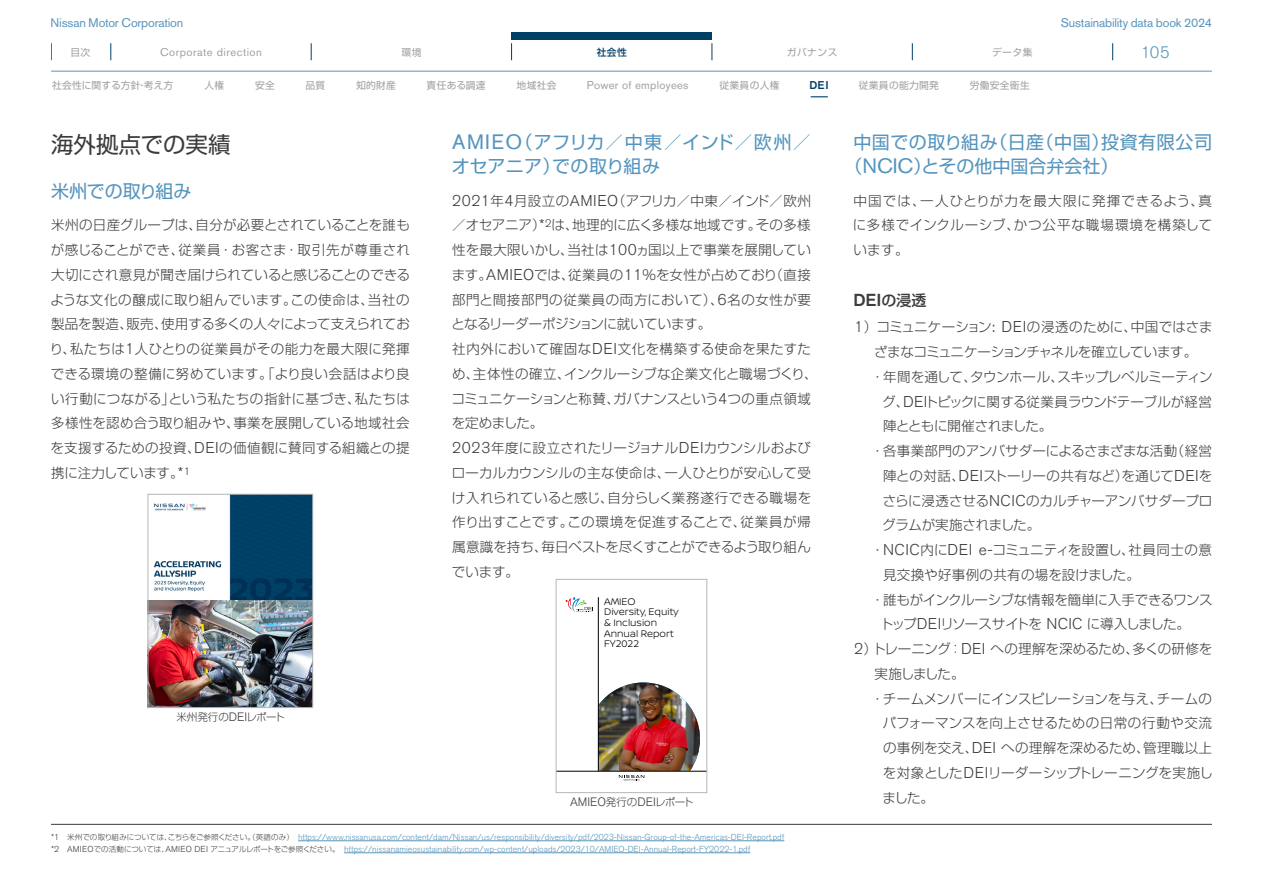
<style>
.page{position:relative;width:1263px;height:893px;background:#fff}
.page>*{position:absolute;margin:0;border:0;box-sizing:border-box;transform-origin:0 0}
.t1{font:22.5px "Shin Go Pro";color:#3c3c3c}
.t2{font:18px/24px "Shin Go Pro";color:#5494bd}
.t3{font:18px/24px "Shin Go Pro";letter-spacing:.02em;color:#5494bd}
.t4{font:500 17.25px "Nissan Pro";color:#3c3c3c}
.t5{font:300 16.5px "Nissan Pro";color:#5394bd}
.t6{font:300 13.5px/24.8px "Shin Go Pro";letter-spacing:.005em;color:#3c3c3c;text-align:justify}
.t7{font:300 13.5px "Shin Go Pro";letter-spacing:-.02em;color:#3c3c3c}
.t8{font:300 13.5px "Shin Go Pro";letter-spacing:-.03em;color:#3c3c3c}
.t9{font:300 13.5px "Shin Go Pro";letter-spacing:.025em;color:#3c3c3c}
.t10{font:300 13.5px "Shin Go Pro";letter-spacing:-.015em;color:#3c3c3c}
.t11{font:300 13.5px "Shin Go Pro";letter-spacing:-.065em;color:#3c3c3c}
.t12{font:300 13.5px "Shin Go Pro";letter-spacing:-.035em;color:#3c3c3c}
.t13{font:12.45px "Nissan Pro";letter-spacing:-.015em;color:#5795bb}
.t14{font:300 12.15px "Nissan Pro";color:#3c3c3c}
.t15{font:11.25px "Nissan Pro";letter-spacing:.045em;color:#9fa0a0}
.t16{font:11.25px "Nissan Pro";letter-spacing:.025em;color:#9fa0a0}
.t17{font:500 11.25px "Nissan Pro";color:#003f66}
.t18{font:300 10.5px "Shin Go Pro";color:#3c3c3c}
.t19{font:300 10.2px/10.6px "Nissan Brand";color:#000}
.t20{font:9.75px "Shin Go Pro";letter-spacing:.03em;color:#9fa0a0}
.t21{font:9.75px "Shin Go Pro";letter-spacing:.005em;color:#9fa0a0}
.t22{font:500 9.75px "Shin Go Pro";color:#003f66}
.t23{font:300 8.7px/12px "Nissan Pro";color:#5795bb}
.s1{font-family:"Nissan Pro";font-size:15.45px}
.s2{font-family:"Nissan Pro";font-size:12.15px}
.s3{font-family:"Nissan Pro";font-size:20.7px}
.s4{font-family:"Shin Go Pro";font-size:10.5px}
.s5{color:#3c3c3c}
.s6{font-family:"Shin Go Pro";font-size:7.5px;color:#3c3c3c}
.s7{font-family:"Shin Go Pro";font-size:15px}
</style>
<div class="page">
<div style="left:512px;top:32px;width:200px;height:8px;background:#003f66"></div>
<svg style="left:111px;top:43px;width:1px;height:17px"></svg>
<svg style="left:51px;top:43px;width:1px;height:17px"></svg>
<svg style="left:311px;top:43px;width:1px;height:17px"></svg>
<svg style="left:511px;top:43px;width:1px;height:17px"></svg>
<svg style="left:712px;top:43px;width:1px;height:17px"></svg>
<svg style="left:912px;top:43px;width:1px;height:17px"></svg>
<svg style="left:1112px;top:43px;width:1px;height:17px"></svg>
<hr style="left:51px;top:71px;width:1161px;height:1px;background:#5795bb">
<svg style="left:811px;top:96px;width:17px;height:1px"></svg>
<hr style="left:51px;top:824px;width:1161px;height:1px;background:#3e3a39">
<hr style="left:298px;top:840px;width:486px;height:1px;background:#5795bb">
<hr style="left:344px;top:852px;width:406px;height:1px;background:#5795bb">
<img style="left:150px;top:496px;width:161px;height:105px">
<img style="left:150px;top:601px;width:161px;height:105px">
<div style="left:148px;top:494px;width:165px;height:214px;border:1px solid #b5b6b6"></div>
<hr style="left:556px;top:771px;width:151px;height:1px;background:#000">
<svg style="left:566px;top:597px;width:27px;height:16px"></svg>
<img style="left:598px;top:682px;width:102px;height:98px">
<hr style="left:598px;top:597px;width:1px;height:174px;background:#000">
<div style="left:556px;top:579px;width:151px;height:214px;border:1px solid #b5b6b6"></div>
<p class="t13" style="left:51px;top:14px;width:134px">Nissan Motor Corporation</p>
<p class="t13" style="left:1061px;top:14px;width:153px">Sustainability data book 2024</p>
<p class="t20" style="left:70px;top:44px;width:21px">目次</p>
<p class="t15" style="left:160px;top:44px;width:103px">Corporate direction</p>
<p class="t20" style="left:401px;top:44px;width:21px">環境</p>
<p class="t22" style="left:597px;top:44px;width:32px">社会性</p>
<p class="t20" style="left:787px;top:44px;width:52px">ガバナンス</p>
<p class="t20" style="left:992px;top:44px;width:42px">データ集</p>
<p class="t21" style="left:52px;top:77px;width:123px">社会性に関する方針・考え方</p>
<p class="t20" style="left:204px;top:77px;width:21px">人権</p>
<p class="t20" style="left:255px;top:77px;width:21px">安全</p>
<p class="t20" style="left:305px;top:77px;width:21px">品質</p>
<p class="t20" style="left:356px;top:77px;width:41px">知的財産</p>
<p class="t20" style="left:427px;top:77px;width:61px">責任ある調達</p>
<p class="t20" style="left:517px;top:77px;width:41px">地域社会</p>
<p class="t16" style="left:587px;top:78px;width:103px">Power of employees</p>
<p class="t20" style="left:719px;top:77px;width:61px">従業員の人権</p>
<p class="t17" style="left:809px;top:78px;width:21px">DEI</p>
<p class="t20" style="left:859px;top:77px;width:82px">従業員の能力開発</p>
<p class="t20" style="left:970px;top:77px;width:61px">労働安全衛生</p>
<p class="t5" style="left:1141px;top:41px;width:31px">105</p>
<h1 class="t1" style="left:51px;top:126px;width:181px">海外拠点での実績</h1>
<h2 class="t2" style="left:51px;top:177px;width:142px">米州での取り組み</h2>
<p class="t6" style="left:50px;top:211px;width:362px">米州の日産グループは、自分が必要とされていることを誰もが感じることができ、従業員・お客さま・取引先が尊重され大切にされ意見が聞き届けられていると感じることのできるような文化の醸成に取り組んでいます。この使命は、当社の製品を製造、販売、使用する多くの人々によって支えられており、私たちは<span class="s1">1</span>人ひとりの従業員がその能力を最大限に発揮できる環境の整備に努めています。「より良い会話はより良い行動につながる」という私たちの指針に基づき、私たちは多様性を認め合う取り組みや、事業を展開している地域社会を支援するための投資、<span class="s1">DEI</span>の価値観に賛同する組織との提携に注力しています。<span class="s1">*</span><sup>1</sup></p>
<p class="t18" style="left:176px;top:709px;width:110px">米州発行の<span class="s2">DEI</span>レポート</p>
<h2 class="t2" style="left:452px;top:128px;width:361px"><span class="s3">AMIEO</span>（アフリカ／中東／インド／欧州／オセアニア）での取り組み</h2>
<p class="t6" style="left:451px;top:187px;width:368px;text-align:left"><span class="s1">2021</span>年<span class="s1">4</span>月設立の<span class="s1">AMIEO</span>（アフリカ／中東／インド／欧州／オセアニア）<span class="s1">*</span><sup>2</sup>は、地理的に広く多様な地域です。その多様性を最大限いかし、当社は<span class="s1">100</span>ヵ国以上で事業を展開しています。<span class="s1">AMIEO</span>では、従業員の<span class="s1">11</span>％を女性が占めており（直接部門と間接部門の従業員の両方において）、<span class="s1">6</span>名の女性が要となるリーダーポジションに就いています。<br>社内外において確固な<span class="s1">DEI</span>文化を構築する使命を果たすため、主体性の確立、インクルーシブな企業文化と職場づくり、コミュニケーションと称賛、ガバナンスという<span class="s1">4</span>つの重点領域を定めました。<br><span class="s1">2023</span>年度に設立されたリージョナル<span class="s1">DEI</span>カウンシルおよびローカルカウンシルの主な使命は、一人ひとりが安心して受け入れられていると感じ、自分らしく業務遂行できる職場を作り出すことです。この環境を促進することで、従業員が帰属意識を持ち、毎日ベストを尽くすことができるよう取り組んでいます。</p>
<p class="t19" style="left:604px;top:595px;width:76px">AMIEO<br>Diversity, Equity &amp; Inclusion<br>Annual Report<br>FY2022</p>
<p class="t14" style="left:570px;top:794px;width:125px">AMIEO<span class="s4">発行の</span>DEI<span class="s4">レポート</span></p>
<p class="t23" style="left:51px;top:831px;width:735px"><span class="s5">*1</span><span class="s6">　米州での取り組みについては、こちらをご参照ください。（英語のみ）　</span>https://www.nissanusa.com/content/dam/Nissan/us/responsibility/diversity/pdf/2023-Nissan-Group-of-the-Americas-DEI-Report.pdf <span class="s5">*2 AMIEO</span><span class="s6">での活動については、</span><span class="s5">AMIEO DEI</span> <span class="s6">アニュアルレポートをご参照ください。　</span>https://nissanamieosustainability.com/wp-content/uploads/2023/10/AMIEO-DEI-Annual-Report-FY2022-1.pdf</p>
<h2 class="t3" style="left:844px;top:128px;width:369px;text-indent:9px">中国での取り組み（日産（中国）投資有限公司（<span class="s3">NCIC</span>）とその他中国合弁会社）</h2>
<p class="t6" style="left:853px;top:187px;width:361px">中国では、一人ひとりが力を最大限に発揮できるよう、真に多様でインクルーシブ、かつ公平な職場環境を構築しています。</p>
<p class="t4" style="left:853px;top:289px;width:75px">DEI<span class="s7">の浸透</span></p>
<p class="t6" style="left:854px;top:313px;width:360px"><span class="s1">1</span>）コミュニケーション<span class="s1">: DEI</span>の浸透のために、中国ではさま</p>
<p class="t8" style="left:874px;top:341px;width:325px">ざまなコミュニケーションチャネルを確立しています。</p>
<p class="t8" style="left:871px;top:366px;width:343px">・年間を通して、タウンホール、スキップレベルミーティン</p>
<p class="t10" style="left:882px;top:390px;width:331px">グ、<span class="s1">DEI</span>トピックに関する従業員ラウンドテーブルが経営</p>
<p class="t12" style="left:883px;top:415px;width:171px">陣とともに開催されました。</p>
<p class="t6" style="left:871px;top:437px;width:343px">・各事業部門のアンバサダーによるさまざまな活動（経営</p>
<p class="t7" style="left:883px;top:465px;width:331px">陣との対話、<span class="s1">DEI</span>ストーリーの共有など）を通じて<span class="s1">DEI</span>を</p>
<p class="t6" style="left:883px;top:487px;width:331px">さらに浸透させる<span class="s1">NCIC</span>のカルチャーアンバサダープロ</p>
<p class="t7" style="left:882px;top:514px;width:160px">グラムが実施されました。</p>
<p class="t6" style="left:871px;top:536px;width:343px">・<span class="s1">NCIC</span>内に<span class="s1">DEI e-</span>コミュニティを設置し、社員同士の意</p>
<p class="t9" style="left:883px;top:564px;width:258px">見交換や好事例の共有の場を設けました。</p>
<p class="t7" style="left:871px;top:588px;width:343px">・誰もがインクルーシブな情報を簡単に入手できるワンス</p>
<p class="t11" style="left:880px;top:613px;width:311px">トップ<span class="s1">DEI</span>リソースサイトを <span class="s1">NCIC</span> に導入しました。</p>
<p class="t6" style="left:854px;top:635px;width:360px"><span class="s1">2</span>）トレーニング：<span class="s1">DEI</span> への理解を深めるため、多くの研修を</p>
<p class="t6" style="left:875px;top:660px;width:92px">実施しました。</p>
<p class="t6" style="left:871px;top:685px;width:343px">・チームメンバーにインスピレーションを与え、チームの</p>
<p class="t9" style="left:883px;top:712px;width:331px">パフォーマンスを向上させるための日常の行動や交流</p>
<p class="t6" style="left:883px;top:734px;width:330px">の事例を交え、<span class="s1">DEI</span> への理解を深めるため、管理職以上</p>
<p class="t6" style="left:883px;top:759px;width:332px">を対象とした<span class="s1">DEI</span>リーダーシップトレーニングを実施し</p>
<p class="t6" style="left:883px;top:784px;width:53px">ました。</p>
</div>
